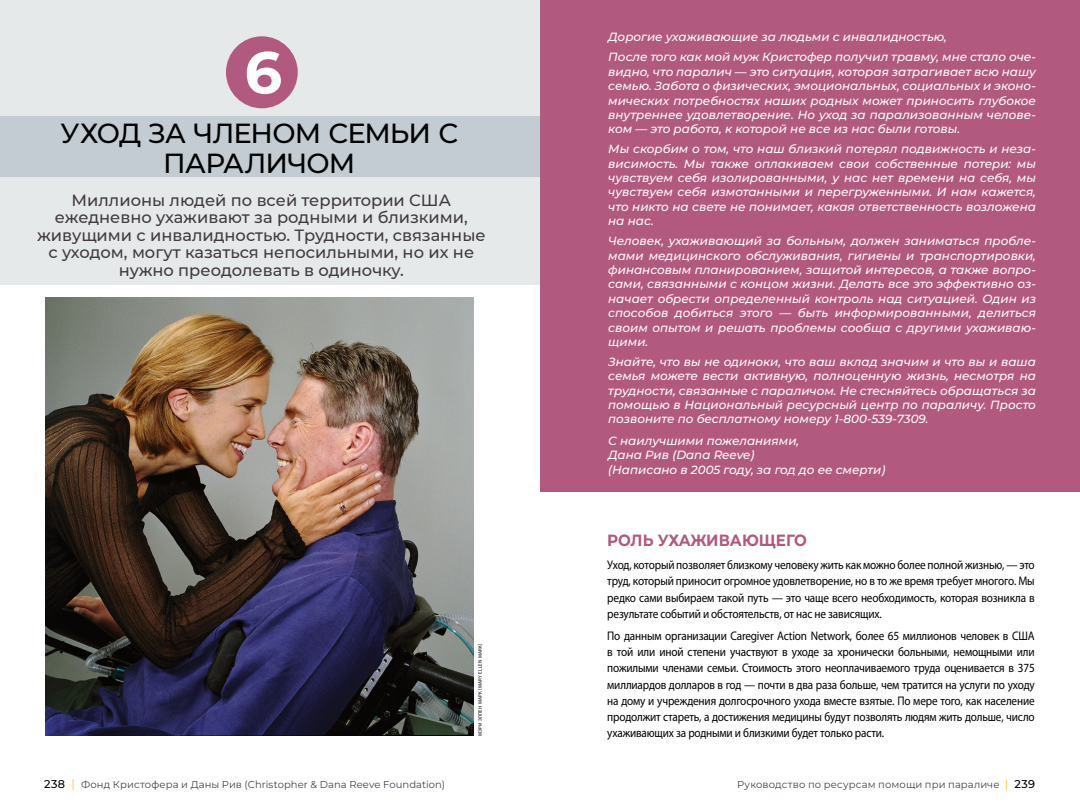
<style>
.page{position:relative;width:1080px;height:810px;background:#fff}
.page>*{position:absolute;margin:0;border:0;box-sizing:border-box;transform-origin:0 0}
.t1{font:100 59.12px "Montserrat";color:#fff}
.t2{font:500 27.5px/30px "Montserrat";letter-spacing:-.03em;color:#000;text-align:center}
.t3{font:500 16.25px/17.5px "Montserrat";color:#403a3f;text-align:center}
.t4{font:100 16.25px "Montserrat";color:#b1597f;scale:.93 1}
.t5{font:12.5px/16.2px "Myriad Pro";letter-spacing:-.015em;color:#000;text-align:justify;scale:.9 1}
.t6{font:italic 100 11.88px/14.4px "Montserrat";color:#fff;text-align:justify}
.t7{font:100 10px "Montserrat";letter-spacing:.01em;color:#3d464c}
.t8{font:5px "Myriad Pro";letter-spacing:.045em;color:#000}
.s1{font-weight:500;font-size:11.25px;color:#000}
.s2{font-size:11.88px;color:#ffcb05}
</style>
<div class="page">
<img style="left:45px;top:297px;width:428px;height:439px">
<div style="left:0;top:0;width:540px;height:284px;background:#e6e9ea"></div>
<div style="left:0;top:116px;width:540px;height:61px;background:#c3ccd2"></div>
<div style="left:226px;top:36px;width:72px;height:72px;background:#b1597f;border-radius:50%"></div>
<div style="left:540px;top:0;width:540px;height:491px;background:#b1597f"></div>
<h1 class="t1" style="left:244px;top:33px;width:39px">6</h1>
<h2 class="t2" style="left:61px;top:117px;width:399px">УХОД ЗА ЧЛЕНОМ СЕМЬИ С<br>ПАРАЛИЧОМ</h2>
<h3 class="t3" style="left:37px;top:190px;width:450px">Миллионы людей по всей территории США ежедневно ухаживают за родными и близкими, живущими с инвалидностью. Трудности, связанные с уходом, могут казаться непосильными, но их не нужно преодолевать в одиночку.</h3>
<p class="t8" style="left:477px;top:736px;width:94px;rotate:-90deg">МЭРИ ЭЛЛЕН МАРК (MARY ELLEN MARK)</p>
<p class="t6" style="left:608px;top:27px;width:429px;line-height:20px">Дорогие ухаживающие за людьми с инвалидностью,<br>После того как мой муж Кристофер получил травму, мне стало оче-</p>
<p class="t6" style="left:608px;top:64px;width:429px">видно, что паралич — это ситуация, которая затрагивает всю нашу семью. Забота о физических, эмоциональных, социальных и эконо&shy;мических потребностях наших родных может приносить глубокое внутреннее удовлетворение. Но уход за парализованным челове&shy;ком — это работа, к которой не все из нас были готовы.</p>
<p class="t6" style="left:608px;top:142px;width:429px">Мы скорбим о том, что наш близкий потерял подвижность и неза&shy;висимость. Мы также оплакиваем свои собственные потери: мы чувствуем себя изолированными, у нас нет времени на себя, мы чувствуем себя измотанными и перегруженными. И нам кажется, что никто на свете не понимает, какая ответственность возложена на нас.</p>
<p class="t6" style="left:608px;top:234px;width:429px">Человек, ухаживающий за больным, должен заниматься пробле&shy;мами медицинского обслуживания, гигиены и транспортировки, финансовым планированием, защитой интересов, а также вопро&shy;сами, связанными с концом жизни. Делать все это эффективно оз&shy;начает обрести определенный контроль над ситуацией. Один из способов добиться этого — быть информированными, делиться своим опытом и решать проблемы сообща с другими ухаживаю&shy;щими.</p>
<p class="t6" style="left:608px;top:354px;width:429px">Знайте, что вы не одиноки, что ваш вклад значим и что вы и ваша семья можете вести активную, полноценную жизнь, несмотря на трудности, связанные с параличом. Не стесняйтесь обращаться за помощью в Национальный ресурсный центр по параличу. Просто позвоните по бесплатному номеру 1-800-539-7309.</p>
<p class="t6" style="left:608px;top:433px;width:279px;text-align:left">С наилучшими пожеланиями,<br>Дана Рив (Dana Reeve)<br>(Написано в 2005 году, за год до ее смерти)</p>
<h3 class="t4" style="left:607px;top:529px;width:216px">РОЛЬ УХАЖИВАЮЩЕГО</h3>
<p class="t5" style="left:607px;top:557px;width:477px">Уход, который позволяет близкому человеку жить как можно более полной жизнью, — это труд, который приносит огромное удовлетворение, но в то же время требует многого. Мы редко сами выбираем такой путь — это чаще всего необходимость, которая возникла в результате событий и обстоятельств, от нас не зависящих.</p>
<p class="t5" style="left:607px;top:627px;width:477px">По данным организации Caregiver Action Network, более 65 миллионов человек в США в той или иной степени участвуют в уходе за хронически больными, немощными или пожилыми членами семьи. Стоимость этого неоплачиваемого труда оценивается в 375 миллиардов долларов в год — почти в два раза больше, чем тратится на услуги по уходу на дому и учреждения долгосрочного ухода вместе взятые. По мере того, как население продолжит стареть, а достижения медицины будут позволять людям жить дольше, число ухаживающих за родными и близкими будет только расти.</p>
<p class="t7" style="left:44px;top:778px;width:402px"><span class="s1">238</span> <span class="s2">|</span> Фонд Кристофера и Даны Рив (Christopher &amp; Dana Reeve Foundation)</p>
<p class="t7" style="left:737px;top:778px;width:299px">Руководство по ресурсам помощи при параличе <span class="s2">|</span> <span class="s1">239</span></p>
</div>
